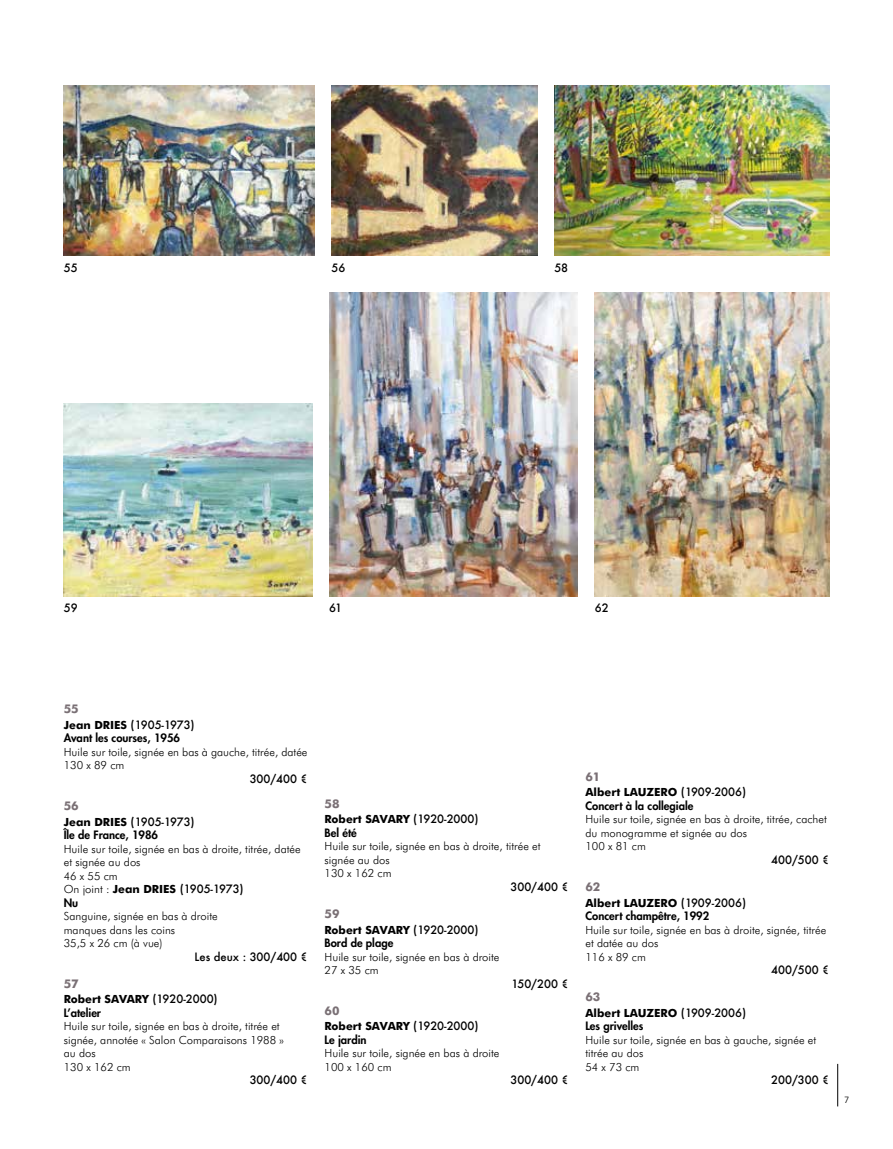
<style>
.page{position:relative;width:893px;height:1149px;background:#fff}
.page>*{position:absolute;margin:0;border:0;box-sizing:border-box;transform-origin:0 0}
.t1{font:700 12px "Futura BT";color:#7a7075}
.t2{font:300 11.25px/13.5px "Futura BT";color:#000}
.t3{font:700 11.25px "Futura BT";color:#000}
.t4{font:500 11.25px "Futura";color:#000}
.t5{font:800 11.25px "Futura Std";color:#000}
.t6{font:9px "Avenir Next";color:#000}
.s1{font-family:"Futura BT";font-weight:700}
.s2{font-family:"Futura BT";font-weight:300}
.s3{font-family:"Futura";font-weight:500}
</style>
<div class="page">
<img style="left:331px;top:85px;width:206px;height:171px">
<img style="left:64px;top:85px;width:250px;height:171px">
<img style="left:554px;top:85px;width:275px;height:171px">
<img style="left:64px;top:403px;width:248px;height:193px">
<img style="left:329px;top:292px;width:249px;height:304px">
<img style="left:595px;top:292px;width:234px;height:304px">
<hr style="left:837px;top:1063px;width:1px;height:43px;background:#000">
<p class="t4" style="left:64px;top:259px;width:15px">55</p>
<p class="t4" style="left:331px;top:259px;width:15px">56</p>
<p class="t4" style="left:554px;top:259px;width:15px">58</p>
<p class="t4" style="left:64px;top:600px;width:15px">59</p>
<p class="t4" style="left:329px;top:600px;width:14px">61</p>
<p class="t4" style="left:595px;top:600px;width:15px">62</p>
<p class="t1" style="left:64px;top:701px;width:16px">55</p>
<p class="t4" style="left:64px;top:716px;width:132px"><span class="s1">Jean DRIES</span> (1905-1973)</p>
<p class="t5" style="left:64px;top:730px;width:118px">Avant les courses, 1956</p>
<p class="t2" style="left:64px;top:744px;width:245px">Huile sur toile, signée en bas à gauche, titrée, datée<br>130 x 89 cm</p>
<p class="t4" style="left:250px;top:770px;width:59px">300/400 €</p>
<p class="t1" style="left:64px;top:798px;width:16px">56</p>
<p class="t4" style="left:64px;top:813px;width:132px"><span class="s1">Jean DRIES</span> (1905-1973)</p>
<p class="t5" style="left:64px;top:827px;width:96px">Île de France, 1986</p>
<p class="t2" style="left:64px;top:841px;width:238px">Huile sur toile, signée en bas à droite, titrée, datée et signée au dos<br>46 x 55 cm</p>
<p class="t4" style="left:64px;top:880px;width:181px"><span class="s2">On joint :</span> <span class="s1">Jean DRIES</span> (1905-1973)</p>
<p class="t5" style="left:64px;top:895px;width:16px">Nu</p>
<p class="t2" style="left:64px;top:909px;width:155px">Sanguine, signée en bas à droite manques dans les coins<br>35,5 x 26 cm (à vue)</p>
<p class="t4" style="left:195px;top:948px;width:114px">Les deux : 300/400 €</p>
<p class="t1" style="left:64px;top:975px;width:16px">57</p>
<p class="t3" style="left:64px;top:992px;width:155px">Robert SAVARY <span class="s3">(1920-2000)</span></p>
<p class="t5" style="left:64px;top:1005px;width:39px">L’atelier</p>
<p class="t2" style="left:64px;top:1019px;width:222px">Huile sur toile, signée en bas à droite, titrée et signée, annotée « Salon Comparaisons 1988 » au dos<br>130 x 162 cm</p>
<p class="t4" style="left:250px;top:1072px;width:59px">300/400 €</p>
<p class="t1" style="left:325px;top:796px;width:16px">58</p>
<p class="t3" style="left:325px;top:812px;width:155px">Robert SAVARY <span class="s3">(1920-2000)</span></p>
<p class="t5" style="left:325px;top:825px;width:34px">Bel été</p>
<p class="t2" style="left:325px;top:839px;width:217px">Huile sur toile, signée en bas à droite, titrée et signée au dos<br>130 x 162 cm</p>
<p class="t4" style="left:510px;top:878px;width:59px">300/400 €</p>
<p class="t1" style="left:325px;top:906px;width:16px">59</p>
<p class="t3" style="left:325px;top:922px;width:155px">Robert SAVARY <span class="s3">(1920-2000)</span></p>
<p class="t5" style="left:325px;top:935px;width:70px">Bord de plage</p>
<p class="t2" style="left:325px;top:949px;width:176px">Huile sur toile, signée en bas à droite<br>27 x 35 cm</p>
<p class="t4" style="left:511px;top:975px;width:59px">150/200 €</p>
<p class="t1" style="left:325px;top:1002px;width:16px">60</p>
<p class="t3" style="left:325px;top:1019px;width:155px">Robert SAVARY <span class="s3">(1920-2000)</span></p>
<p class="t5" style="left:325px;top:1032px;width:44px">Le jardin</p>
<p class="t2" style="left:325px;top:1046px;width:176px">Huile sur toile, signée en bas à droite<br>100 x 160 cm</p>
<p class="t4" style="left:510px;top:1072px;width:59px">300/400 €</p>
<p class="t1" style="left:585px;top:769px;width:16px">61</p>
<p class="t3" style="left:585px;top:785px;width:162px">Albert LAUZERO <span class="s3">(1909-2006)</span></p>
<p class="t5" style="left:585px;top:798px;width:109px">Concert à la collegiale</p>
<p class="t2" style="left:585px;top:812px;width:243px">Huile sur toile, signée en bas à droite, titrée, cachet du monogramme et signée au dos<br>100 x 81 cm</p>
<p class="t4" style="left:771px;top:851px;width:59px">400/500 €</p>
<p class="t1" style="left:585px;top:879px;width:16px">62</p>
<p class="t3" style="left:585px;top:895px;width:162px">Albert LAUZERO <span class="s3">(1909-2006)</span></p>
<p class="t5" style="left:585px;top:908px;width:125px">Concert champêtre, 1992</p>
<p class="t2" style="left:585px;top:922px;width:242px">Huile sur toile, signée en bas à droite, signée, titrée et datée au dos<br>116 x 89 cm</p>
<p class="t4" style="left:771px;top:961px;width:59px">400/500 €</p>
<p class="t1" style="left:585px;top:989px;width:16px">63</p>
<p class="t3" style="left:585px;top:1005px;width:162px">Albert LAUZERO <span class="s3">(1909-2006)</span></p>
<p class="t5" style="left:585px;top:1018px;width:60px">Les grivelles</p>
<p class="t2" style="left:585px;top:1032px;width:232px">Huile sur toile, signée en bas à gauche, signée et titrée au dos<br>54 x 73 cm</p>
<p class="t4" style="left:771px;top:1072px;width:59px">200/300 €</p>
<p class="t6" style="left:844px;top:1091px;width:7px">7</p>
</div>
